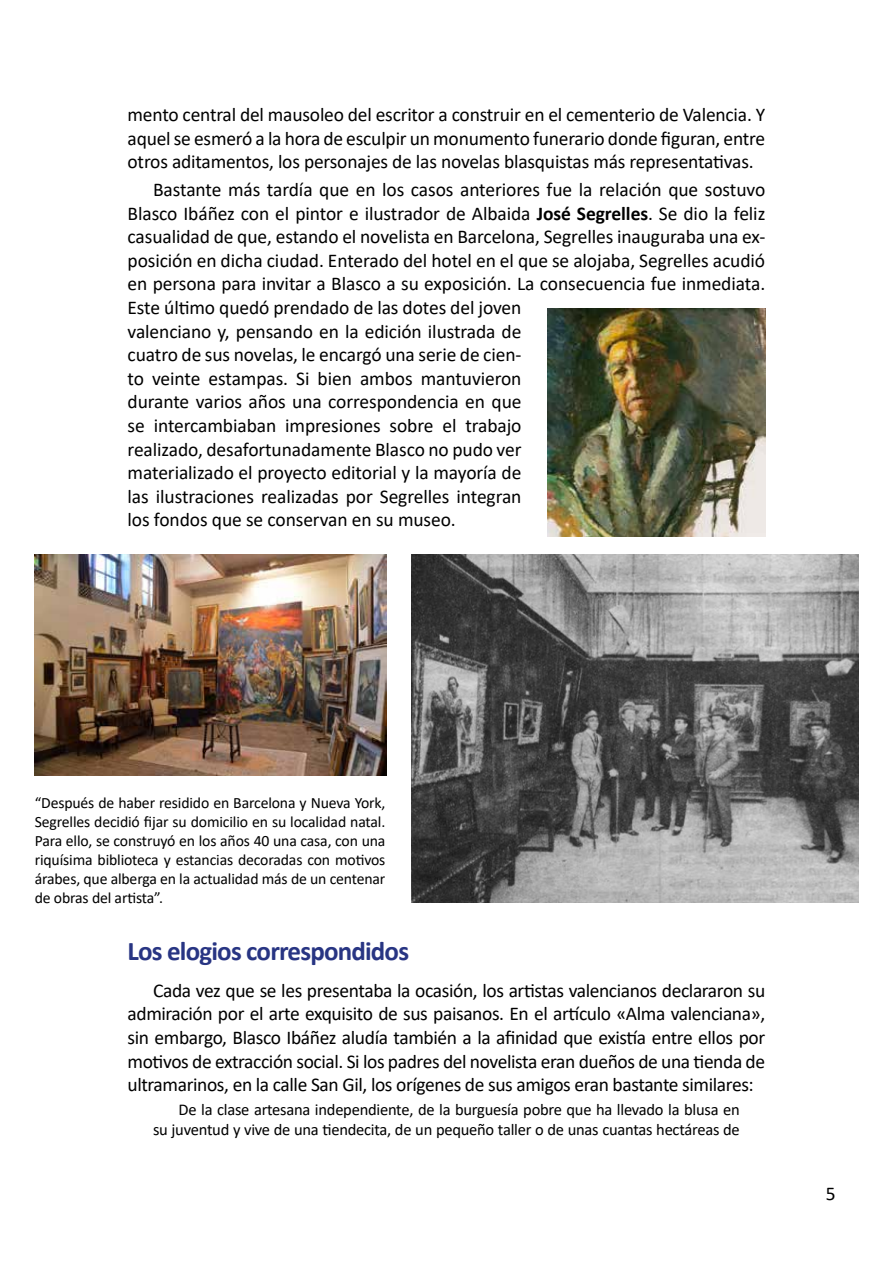
<style>
.page{position:relative;width:893px;height:1263px;background:#fff}
.page>*{position:absolute;margin:0;border:0;box-sizing:border-box;transform-origin:0 0}
.t1{font:700 27px "Calibri";letter-spacing:-.03em;color:#283583}
.t2{font:19.5px/23.5px "Calibri";letter-spacing:-.005em;color:#000;text-align:justify}
.t3{font:16.5px/20px "Calibri";letter-spacing:-.015em;color:#000;text-align:right}
.t4{font:15.75px/18.9px "Calibri";letter-spacing:-.01em;color:#000;text-align:justify}
.s1{font-weight:700}
</style>
<div class="page">
<img style="left:547px;top:308px;width:218px;height:228px">
<img style="left:411px;top:555px;width:447px;height:348px">
<img style="left:35px;top:555px;width:351px;height:220px">
<p class="t2" style="left:128px;top:102px;width:639px">mento central del mausoleo del escritor a construir en el cementerio de Valencia. Y aquel se esmeró a la hora de esculpir un monumento funerario donde figuran, entre otros aditamentos, los personajes de las novelas blasquistas más representativas.</p>
<p class="t2" style="left:128px;top:177px;width:639px;text-align:left;text-indent:26px">Bastante más tardía que en los casos anteriores fue la relación que sostuvo Blasco Ibáñez con el pintor e ilustrador de Albaida <span class="s1">José Segrelles</span>. Se dio la feliz casualidad de que, estando el novelista en Barcelona, Segrelles inauguraba una ex&shy;posición en dicha ciudad. Enterado del hotel en el que se alojaba, Segrelles acudió en persona para invitar a Blasco a su exposición. La consecuencia fue inmediata.<br>Este último quedó prendado de las dotes del joven<br>valenciano y, pensando en la edición ilustrada de<br>cuatro de sus novelas, le encargó una serie de cien-<br>to veinte estampas. Si bien ambos mantuvieron<br>durante varios años una correspondencia en que<br>se intercambiaban impresiones sobre el trabajo<br>realizado, desafortunadamente Blasco no pudo ver<br>materializado el proyecto editorial y la mayoría de<br>las ilustraciones realizadas por Segrelles integran<br>los fondos que se conservan en su museo.</p>
<p class="t4" style="left:35px;top:793px;width:352px">“Después de haber residido en Barcelona y Nueva York, Segrelles decidió fijar su domicilio en su localidad natal.<br>Para ello, se construyó en los años 40 una casa, con una riquísima biblioteca y estancias decoradas con motivos árabes, que alberga en la actualidad más de un centenar de obras del artista”.</p>
<h1 class="t1" style="left:128px;top:932px;width:283px">Los elogios correspondidos</h1>
<p class="t2" style="left:128px;top:978px;width:639px;text-indent:26px">Cada vez que se les presentaba la ocasión, los artistas valencianos declararon su admiración por el arte exquisito de sus paisanos. En el artículo «Alma valenciana», sin embargo, Blasco Ibáñez aludía también a la afinidad que existía entre ellos por motivos de extracción social. Si los padres del novelista eran dueños de una tienda de ultramarinos, en la calle San Gil, los orígenes de sus amigos eran bastante similares:</p>
<p class="t3" style="left:153px;top:1099px;width:588px">De la clase artesana independiente, de la burguesía pobre que ha llevado la blusa en<br>su juventud y vive de una tiendecita, de un pequeño taller o de unas cuantas hectáreas de</p>
<p class="t2" style="left:826px;top:1181px;width:11px">5</p>
</div>
